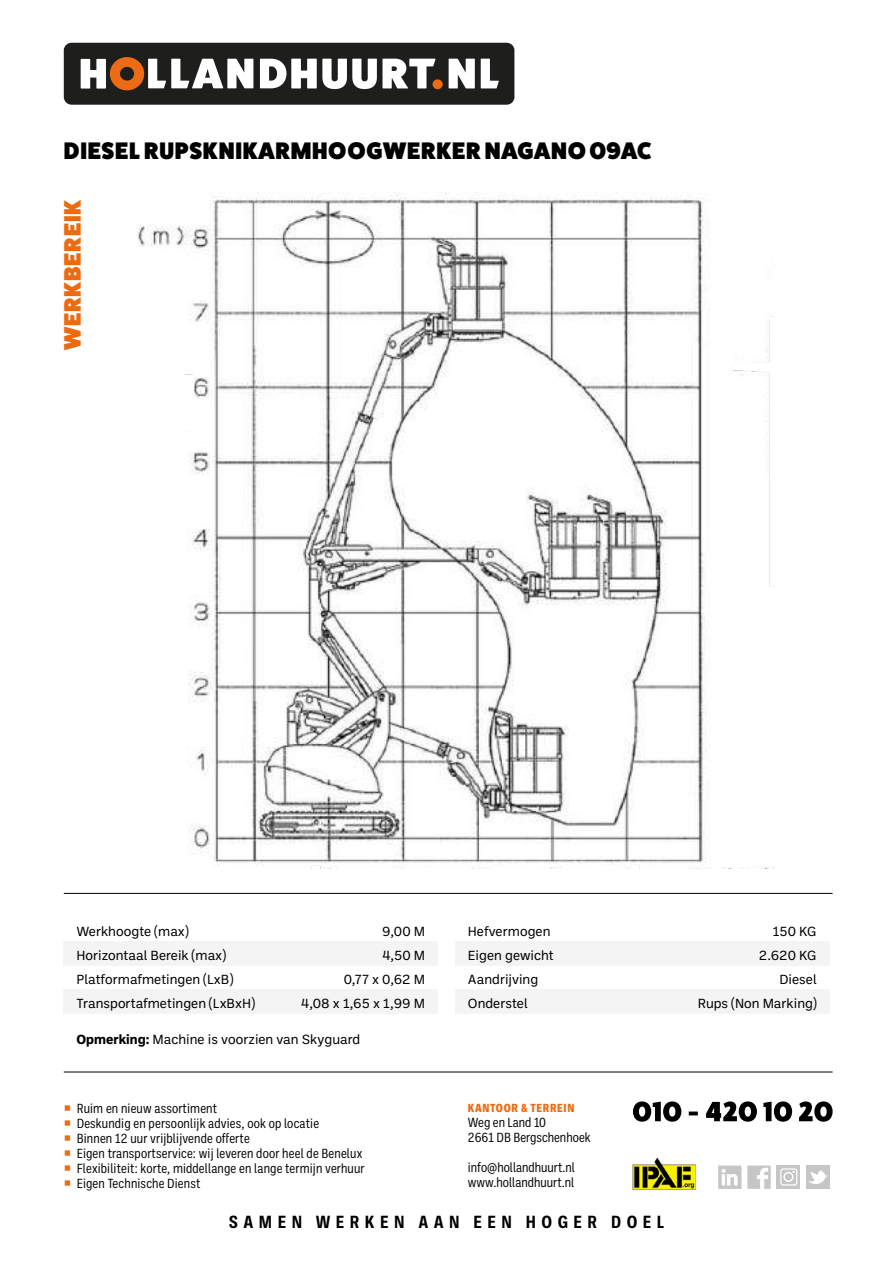
<style>
.page{position:relative;width:893px;height:1263px;background:#fff}
.page>*{position:absolute;margin:0;border:0;box-sizing:border-box;transform-origin:0 0}
.t1{font:800 24px "Fat Frank";letter-spacing:.03em;color:#000}
.t2{font:800 24px "Fat Frank";letter-spacing:.03em;color:#ed6b10}
.t3{font:700 18px "Ballinger Condensed";letter-spacing:.3em;color:#000}
.t4{font:13.5px/15px "Ballinger Condensed";letter-spacing:.01em;color:#000}
.t5{font:13.5px "Ballinger";color:#000}
.t6{font:800 12px "Ballinger Condensed";letter-spacing:.05em;color:#ed6b10}
.s1{font-weight:700}
.s2{color:#ed6b10}
</style>
<div class="page">
<div style="left:64px;top:942px;width:374px;height:24px;background:#f4f4f4"></div>
<div style="left:64px;top:990px;width:374px;height:24px;background:#f4f4f4"></div>
<div style="left:455px;top:942px;width:374px;height:24px;background:#f4f4f4"></div>
<div style="left:455px;top:990px;width:374px;height:24px;background:#f4f4f4"></div>
<div style="left:64px;top:43px;width:450px;height:62px;background:#1e1e1c;border-radius:8px"></div>
<svg style="left:81px;top:59px;width:25px;height:30px"></svg>
<svg style="left:148px;top:59px;width:105px;height:29px"></svg>
<div style="left:110px;top:57px;width:34px;height:33px;background:#ec6b14;border-radius:50%"></div>
<div style="left:120px;top:67px;width:14px;height:14px;background:#1e1e1c;border-radius:50%"></div>
<svg style="left:260px;top:59px;width:175px;height:30px"></svg>
<svg style="left:449px;top:59px;width:26px;height:29px"></svg>
<svg style="left:481px;top:59px;width:18px;height:29px"></svg>
<div style="left:432px;top:79px;width:11px;height:10px;background:#ed6b10;border-radius:50%"></div>
<svg style="left:718px;top:1165px;width:23px;height:24px"></svg>
<svg style="left:747px;top:1165px;width:24px;height:24px"></svg>
<div style="left:777px;top:1165px;width:23px;height:24px;background:#c6c6c6"></div>
<div style="left:780px;top:1168px;width:17px;height:17px;border:1px solid #fff;border-radius:2px"></div>
<div style="left:783px;top:1172px;width:10px;height:10px;border:1px solid #fff;border-radius:50%"></div>
<div style="left:806px;top:1165px;width:23px;height:24px;background:#c6c6c6"></div>
<svg style="left:808px;top:1170px;width:19px;height:14px"></svg>
<svg style="left:633px;top:1101px;width:200px;height:21px"></svg>
<hr style="left:64px;top:1071px;width:769px;height:1px;background:#000">
<img style="left:138px;top:192px;width:637px;height:676px">
<hr style="left:64px;top:893px;width:769px;height:1px;background:#000">
<img style="left:632px;top:1157px;width:65px;height:34px">
<h1 class="t1" style="left:64px;top:137px;width:589px">DIESEL RUPSKNIKARMHOOGWERKER NAGANO 09AC</h1>
<h1 class="t2" style="left:59px;top:350px;width:151px;rotate:-90deg">WERKBEREIK</h1>
<p class="t5" style="left:77px;top:922px;width:114px">Werkhoogte (max)</p>
<p class="t5" style="left:382px;top:922px;width:45px">9,00 M</p>
<p class="t5" style="left:77px;top:946px;width:151px">Horizontaal Bereik (max)</p>
<p class="t5" style="left:382px;top:946px;width:45px">4,50 M</p>
<p class="t5" style="left:77px;top:970px;width:158px">Platformafmetingen (LxB)</p>
<p class="t5" style="left:344px;top:970px;width:83px">0,77 x 0,62 M</p>
<p class="t5" style="left:77px;top:994px;width:180px">Transportafmetingen (LxBxH)</p>
<p class="t5" style="left:301px;top:994px;width:126px">4,08 x 1,65 x 1,99 M</p>
<p class="t5" style="left:77px;top:1031px;width:285px"><span class="s1">Opmerking:</span> Machine is voorzien van Skyguard</p>
<p class="t4" style="left:64px;top:1101px;width:155px"><span class="s2">○</span> Ruim en nieuw assortiment</p>
<p class="t4" style="left:64px;top:1116px;width:257px"><span class="s2">○</span> Deskundig en persoonlijk advies, ook op locatie</p>
<p class="t4" style="left:64px;top:1131px;width:187px"><span class="s2">○</span> Binnen 12 uur vrijblijvende offerte</p>
<p class="t4" style="left:64px;top:1146px;width:300px"><span class="s2">○</span> Eigen transportservice: wij leveren door heel de Benelux</p>
<p class="t4" style="left:64px;top:1161px;width:302px"><span class="s2">○</span> Flexibiliteit: korte, middellange en lange termijn verhuur</p>
<p class="t4" style="left:64px;top:1176px;width:138px"><span class="s2">○</span> Eigen Technische Dienst</p>
<p class="t5" style="left:468px;top:922px;width:84px">Hefvermogen</p>
<p class="t5" style="left:773px;top:922px;width:45px">150 KG</p>
<p class="t5" style="left:468px;top:946px;width:87px">Eigen gewicht</p>
<p class="t5" style="left:759px;top:946px;width:59px">2.620 KG</p>
<p class="t5" style="left:468px;top:970px;width:72px">Aandrijving</p>
<p class="t5" style="left:779px;top:970px;width:39px">Diesel</p>
<p class="t5" style="left:468px;top:994px;width:61px">Onderstel</p>
<p class="t5" style="left:698px;top:994px;width:120px">Rups (Non Marking)</p>
<p class="t6" style="left:468px;top:1101px;width:108px">KANTOOR &amp; TERREIN</p>
<p class="t4" style="left:468px;top:1115px;width:124px">Weg en Land 10<br>2661 DB Bergschenhoek</p>
<p class="t4" style="left:468px;top:1160px;width:109px">info@hollandhuurt.nl www.hollandhuurt.nl</p>
<h2 class="t3" style="left:229px;top:1212px;width:437px">SAMEN WERKEN AAN EEN HOGER DOEL</h2>
</div>
